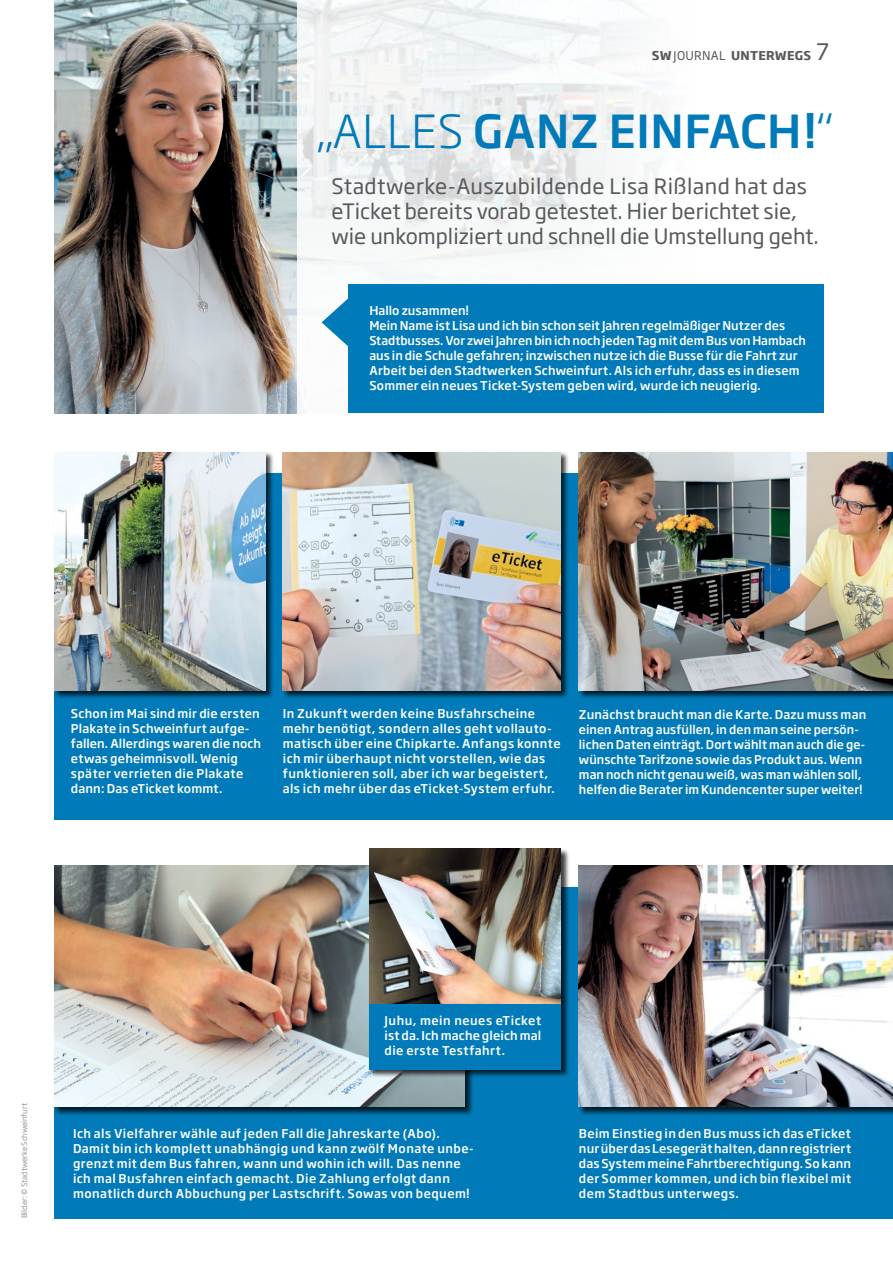
<style>
.page{position:relative;width:893px;height:1263px;background:#fff}
.page>*{position:absolute;margin:0;border:0;box-sizing:border-box;transform-origin:0 0}
.t1{font:500 45px "Soho Gothic Pro";letter-spacing:.015em;color:#007ab8}
.t2{font:300 45px "Soho Gothic Pro";color:#007ab8}
.t3{font:21px/25.2px "Soho Gothic Pro";color:#58595b}
.t4{font:500 12px/15px "Soho Gothic Pro";letter-spacing:.02em;color:#fff}
.t5{font:12px "Soho Gothic Pro";letter-spacing:.025em;color:#58595b}
.t6{font:700 12px "Soho Gothic Pro";letter-spacing:.025em;color:#58595b}
.t7{font:7.5px "Soho Gothic Pro";color:#939598}
.s1{font-weight:700}
.s2{font-weight:400;font-size:22.5px}
.s3{font-weight:300}
</style>
<div class="page">
<img style="left:54px;top:0;width:244px;height:413px">
<div style="left:348px;top:285px;width:476px;height:128px;background:#007ab8"></div>
<svg style="left:322px;top:298px;width:26px;height:48px"></svg>
<div style="left:54px;top:473px;width:839px;height:347px;background:#007ab8"></div>
<div style="left:578px;top:452px;width:315px;height:247px;background:#000;opacity:.75"></div>
<img style="left:579px;top:452px;width:314px;height:238px">
<div style="left:282px;top:452px;width:288px;height:247px;background:#000;opacity:.75"></div>
<img style="left:283px;top:452px;width:278px;height:238px">
<div style="left:54px;top:452px;width:220px;height:247px;background:#000;opacity:.75"></div>
<img style="left:54px;top:452px;width:211px;height:238px">
<div style="left:54px;top:887px;width:839px;height:331px;background:#007ab8"></div>
<div style="left:54px;top:865px;width:420px;height:251px;background:#000;opacity:.75"></div>
<img style="left:54px;top:866px;width:411px;height:241px">
<div style="left:578px;top:865px;width:315px;height:251px;background:#000;opacity:.75"></div>
<img style="left:579px;top:866px;width:314px;height:241px">
<div style="left:369px;top:848px;width:201px;height:230px;background:#000;opacity:.75"></div>
<div style="left:369px;top:849px;width:192px;height:220px;background:#007ab8"></div>
<img style="left:369px;top:849px;width:192px;height:155px">
<p class="t5" style="left:652px;top:46px;width:89px"><span class="s1">SW</span> Journal <span class="s1">UNT</span></p>
<p class="t6" style="left:758px;top:46px;width:72px">ERWEGS <span class="s2">7</span></p>
<h1 class="t2" style="left:317px;top:96px;width:43px">„ALLES</h1>
<h1 class="t1" style="left:473px;top:96px;width:361px">ganz einfach !<span class="s3">“</span></h1>
<h2 class="t3" style="left:331px;top:172px;width:489px">Stadtwerke-Auszubildende Lisa Rißland hat das eTicket bereits vorab getestet. Hier berichtet sie, wie unkompliziert und schnell die Umstellung geht.</h2>
<p class="t4" style="left:369px;top:302px;width:438px">Hallo zusammen!<br>Mein Name ist Lisa und ich bin schon seit Jahren regelmäßiger Nutzer des Stadtbusses. Vor zwei Jahren bin ich noch jeden Tag mit dem Bus von Hambach aus in die Schule gefahren; inzwischen nutze ich die Busse für die Fahrt zur Arbeit bei den Stadtwerken Schweinfurt. Als ich erfuhr, dass es in diesem Sommer ein neues Ticket-System geben wird, wurde ich neugierig.</p>
<p class="t4" style="left:71px;top:705px;width:192px">Schon im Mai sind mir die ersten<br>Plakate in Schweinfurt aufge&shy;fallen. Allerdings waren die noch etwas geheimnisvoll. Wenig später verrieten die Plakate dann: Das eTicket kommt.</p>
<p class="t4" style="left:283px;top:705px;width:279px">In Zukunft werden keine Busfahrscheine mehr benötigt, sondern alles geht vollauto&shy;matisch über eine Chipkarte. Anfangs konnte ich mir überhaupt nicht vorstellen, wie das funktionieren soll, aber ich war begeistert, als ich mehr über das eTicket-System erfuhr.</p>
<p class="t4" style="left:579px;top:707px;width:289px">Zunächst braucht man die Karte. Dazu muss man einen Antrag ausfüllen, in den man seine persön&shy;lichen Daten einträgt. Dort wählt man auch die ge&shy;wünschte Tarifzone sowie das Produkt aus. Wenn man noch nicht genau weiß, was man wählen soll, helfen die Berater im Kundencenter super weiter!</p>
<p class="t7" style="left:19px;top:1218px;width:117px;rotate:-90deg">Bilder: © Stadtwerke Schweinfurt</p>
<p class="t4" style="left:385px;top:1012px;width:158px;text-align:justify">Juhu, mein neues eTicket ist da. Ich mache gleich mal die erste Testfahrt.</p>
<p class="t4" style="left:73px;top:1126px;width:402px">Ich als Vielfahrer wähle auf jeden Fall die Jahreskarte (Abo).<br>Damit bin ich komplett unabhängig und kann zwölf Monate unbe&shy;grenzt mit dem Bus fahren, wann und wohin ich will. Das nenne ich mal Busfahren einfach gemacht. Die Zahlung erfolgt dann monatlich durch Abbuchung per Lastschrift. Sowas von bequem!</p>
<p class="t4" style="left:579px;top:1126px;width:274px;text-align:justify">Beim Einstieg in den Bus muss ich das eTicket nur über das Lesegerät halten, dann registriert das System meine Fahrtberechtigung. So kann der Sommer kommen, und ich bin flexibel mit dem Stadtbus unterwegs.</p>
</div>
